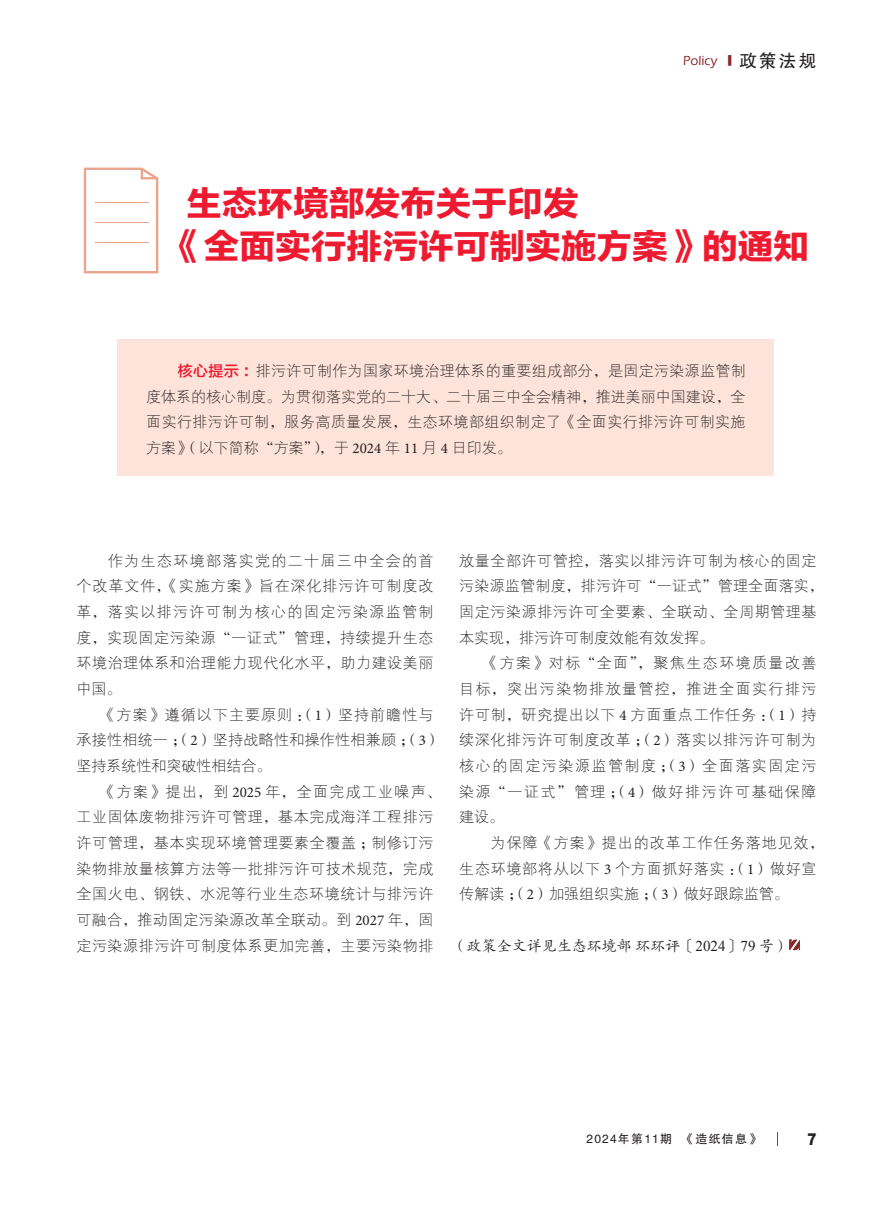
<style>
.page{position:relative;width:893px;height:1212px;background:#fff}
.page>*{position:absolute;margin:0;border:0;box-sizing:border-box;transform-origin:0 0}
.t1{font:33.9px/42.9px "FZLTDHK GBK1 0";color:#ee1a30;scale:1.05 1}
.t2{font:900 16.2px "Arial";color:#231f20;scale:.83 1}
.t3{font:15px/25.7px "FZXDXK GBK1 0";letter-spacing:.04em;color:#231f20;text-align:justify}
.t4{font:15px/25.7px "FZXDXK GBK1 0";letter-spacing:.02em;color:#231f20}
.t5{font:15px "FZKTK GBK1 0";color:#231f20}
.t6{font:500 13.5px "Eras ITC";color:#88292c}
.t7{font:12px "FZHTK GBK1 0";letter-spacing:.1em;color:#231f20}
.s1{font-family:"FZHTK GBK1 0";font-weight:400}
.s2{font-family:"FZHTK GBK1 0";font-weight:400;font-size:18px;color:#231f20}
.s3{font-family:"FZLTZHK GBK1 0";color:#ee1a30}
.s4{font-family:"FZSYK GBK1 0"}
.s5{font-family:"Minion Pro"}
.s6{font-family:"Times New Roman"}
</style>
<div class="page">
<svg style="left:777px;top:1132px;width:1px;height:13px"></svg>
<svg style="left:84px;top:168px;width:74px;height:105px"></svg>
<hr style="left:95px;top:202px;width:53px;height:1px;background:#eaa58e">
<hr style="left:95px;top:223px;width:53px;height:1px;background:#eaa58e">
<hr style="left:95px;top:243px;width:53px;height:1px;background:#eaa58e">
<svg style="left:789px;top:939px;width:11px;height:11px"></svg>
<div style="left:118px;top:340px;width:656px;height:136px;background:#fde3d9"></div>
<p class="t6" style="left:683px;top:53px;width:135px">Policy <span class="s1">■</span> <span class="s2">政策法规</span></p>
<h1 class="t1" style="left:168px;top:184px;width:612px;text-indent:18px">生态环境部发布关于印发<br>《全面实行排污许可制实施方案》的通知</h1>
<p class="t3" style="left:146px;top:359px;width:601px;text-indent:32px"><span class="s3">核心提示：</span>排污许可制作为国家环境治理体系的重要组成部分<span class="s4">，</span>是固定污染源监管制度体系的核心制度<span class="s4">。</span>为贯彻落实党的二十大<span class="s4">、</span>二十届三中全会精神<span class="s4">，</span>推进美丽中国建设<span class="s4">，</span>全面实行排污许可制<span class="s4">，</span>服务高质量发展<span class="s4">，</span>生态环境部组织制定了<span class="s4">《</span>全面实行排污许可制实施方案<span class="s4">》（</span>以下简称<span class="s4">“</span>方案<span class="s4">”），</span>于 <span class="s5">2024</span> 年 <span class="s5">11</span> 月 <span class="s5">4</span> 日印发<span class="s4">。</span></p>
<p class="t3" style="left:77px;top:548px;width:358px;text-indent:32px">作为生态环境部落实党的二十届三中全会的首个改革文件<span class="s4">，《</span>实施方案<span class="s4">》</span>旨在深化排污许可制度改革<span class="s4">，</span>落实以排污许可制为核心的固定污染源监管制度<span class="s4">，</span>实现固定污染源<span class="s4">“</span>一证式<span class="s4">”</span>管理<span class="s4">，</span>持续提升生态环境治理体系和治理能力现代化水平<span class="s4">，</span>助力建设美丽中国<span class="s4">。</span></p>
<p class="t4" style="left:77px;top:702px;width:366px;text-indent:24px"><span class="s4">《</span>方案<span class="s4">》</span>遵循以下主要原则<span class="s4">：（</span><span class="s5">1</span><span class="s4">）</span>坚持前瞻性与承接性相统一<span class="s4">；（</span><span class="s5">2</span><span class="s4">）</span>坚持战略性和操作性相兼顾<span class="s4">；（</span><span class="s5">3</span><span class="s4">）</span>坚持系统性和突破性相结合<span class="s4">。</span></p>
<p class="t3" style="left:77px;top:779px;width:366px;text-align:left;text-indent:24px"><span class="s4">《</span>方案<span class="s4">》</span>提出<span class="s4">，</span>到 <span class="s5">2025</span> 年<span class="s4">，</span>全面完成工业噪声<span class="s4">、</span>工业固体废物排污许可管理<span class="s4">，</span>基本完成海洋工程排污许可管理<span class="s4">，</span>基本实现环境管理要素全覆盖<span class="s4">；</span>制修订污染物排放量核算方法等一批排污许可技术规范<span class="s4">，</span>完成全国火电<span class="s4">、</span>钢铁<span class="s4">、</span>水泥等行业生态环境统计与排污许可融合<span class="s4">，</span>推动固定污染源改革全联动<span class="s4">。</span>到 <span class="s5">2027</span> 年<span class="s4">，</span>固定污染源排污许可制度体系更加完善<span class="s4">，</span>主要污染物排</p>
<p class="t3" style="left:459px;top:548px;width:366px;text-align:left">放量全部许可管控<span class="s4">，</span>落实以排污许可制为核心的固定污染源监管制度<span class="s4">，</span>排污许可<span class="s4">“</span>一证式<span class="s4">”</span>管理全面落实<span class="s4">，</span>固定污染源排污许可全要素<span class="s4">、</span>全联动<span class="s4">、</span>全周期管理基本实现<span class="s4">，</span>排污许可制度效能有效发挥<span class="s4">。</span></p>
<p class="t3" style="left:459px;top:651px;width:359px;text-indent:24px"><span class="s4">《</span>方案<span class="s4">》</span>对标<span class="s4">“</span>全面<span class="s4">”，</span>聚焦生态环境质量改善目标<span class="s4">，</span>突出污染物排放量管控<span class="s4">，</span>推进全面实行排污许可制<span class="s4">，</span>研究提出以下 <span class="s5">4</span> 方面重点工作任务<span class="s4">：（</span><span class="s5">1</span><span class="s4">）</span>持续深化排污许可制度改革<span class="s4">；（</span><span class="s5">2</span><span class="s4">）</span>落实以排污许可制为核心的固定污染源监管制度<span class="s4">；（</span><span class="s5">3</span><span class="s4">）</span>全面落实固定污染源<span class="s4">“</span>一证式<span class="s4">”</span>管理<span class="s4">；（</span><span class="s5">4</span><span class="s4">）</span>做好排污许可基础保障建设<span class="s4">。</span></p>
<p class="t3" style="left:459px;top:830px;width:366px;text-align:left;text-indent:31px">为保障<span class="s4">《</span>方案<span class="s4">》</span>提出的改革工作任务落地见效<span class="s4">，</span>生态环境部将从以下 <span class="s5">3</span> 个方面抓好落实<span class="s4">：（</span><span class="s5">1</span><span class="s4">）</span>做好宣传解读<span class="s4">；（</span><span class="s5">2</span><span class="s4">）</span>加强组织实施<span class="s4">；（</span><span class="s5">3</span><span class="s4">）</span>做好跟踪监管<span class="s4">。</span></p>
<p class="t5" style="left:452px;top:938px;width:339px">（政策全文详见生态环境部环环评〔<span class="s6">2024</span>〕<span class="s6">79</span> 号）</p>
<p class="t7" style="left:586px;top:1132px;width:175px">2024年第11期 《造纸信息》</p>
<p class="t2" style="left:807px;top:1127px;width:12px">7</p>
</div>
